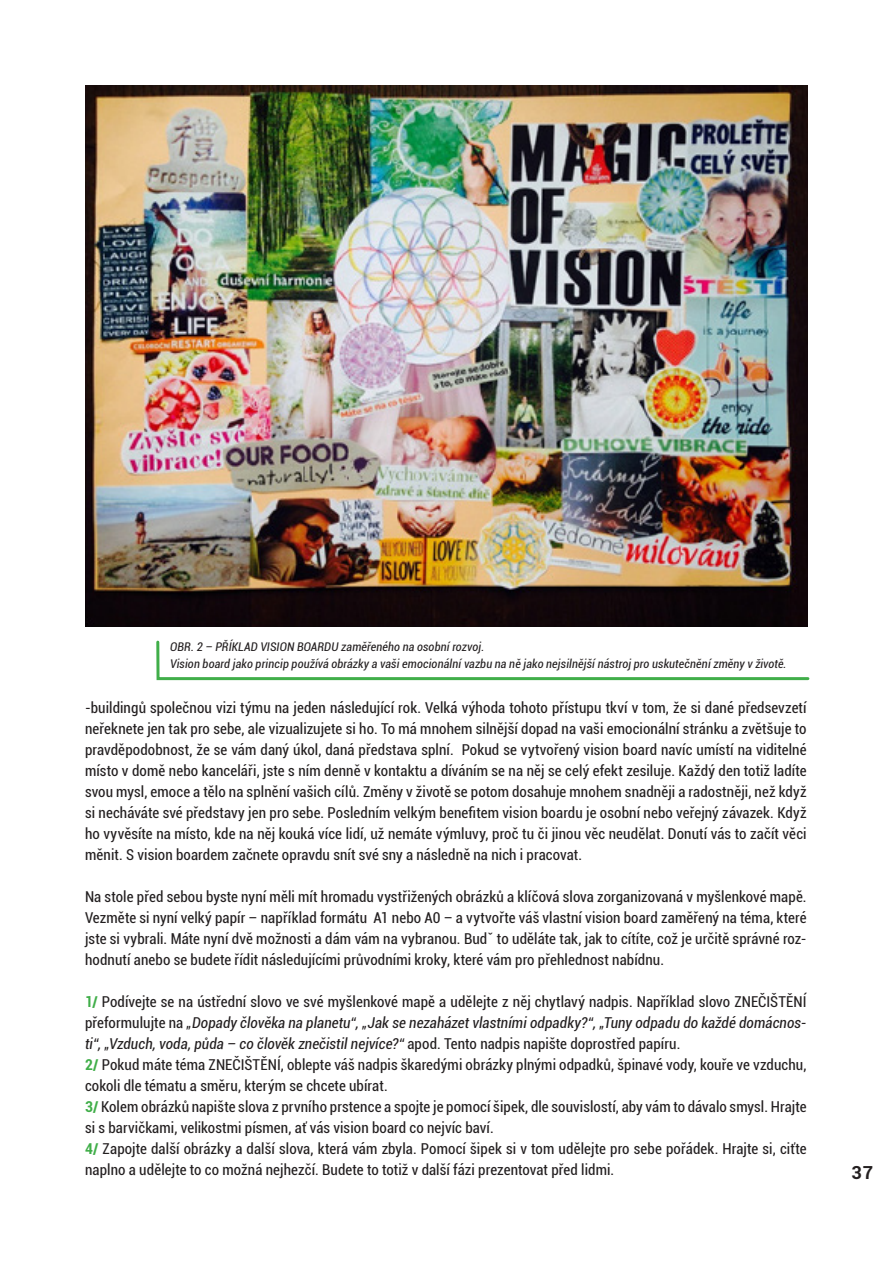
<style>
.page{position:relative;width:893px;height:1263px;background:#fff}
.page>*{position:absolute;margin:0;border:0;box-sizing:border-box;transform-origin:0 0}
.t1{font:700 18px "Roboto";color:#231f20}
.t2{font:condensed 15px/21px "Roboto";letter-spacing:.005em;color:#231f20;text-align:justify}
.t3{font:italic condensed 12px "Roboto";letter-spacing:.015em;color:#231f20}
.s1{font-weight:700;color:#40ae49}
.s2{font-style:italic}
</style>
<div class="page">
<img style="left:85px;top:85px;width:723px;height:541px">
<svg style="left:156px;top:640px;width:654px;height:41px"></svg>
<p class="t3" style="left:170px;top:638px;width:316px">OBR. 2 – PŘÍKLAD VISION BOARDU zaměřeného na osobní rozvoj.</p>
<p class="t3" style="left:170px;top:655px;width:618px">Vision board jako princip používá obrázky a vaši emocionální vazbu na ně jako nejsilnější nástroj pro uskutečnění změny v životě.</p>
<p class="t2" style="left:85px;top:697px;width:723px">-buildingů společnou vizi týmu na jeden následující rok. Velká výhoda tohoto přístupu tkví v tom, že si dané předsevzetí neřeknete jen tak pro sebe, ale vizualizujete si ho. To má mnohem silnější dopad na vaši emocionální stránku a zvětšuje to pravděpodobnost, že se vám daný úkol, daná představa splní. Pokud se vytvořený vision board navíc umístí na viditelné místo v domě nebo kanceláři, jste s ním denně v kontaktu a díváním se na něj se celý efekt zesiluje. Každý den totiž ladíte svou mysl, emoce a tělo na splnění vašich cílů. Změny v životě se potom dosahuje mnohem snadněji a radostněji, než když si necháváte své představy jen pro sebe. Posledním velkým benefitem vision boardu je osobní nebo veřejný závazek. Když ho vyvěsíte na místo, kde na něj kouká více lidí, už nemáte výmluvy, proč tu či jinou věc neudělat. Donutí vás to začít věci měnit. S vision boardem začnete opravdu snít své sny a následně na nich i pracovat.</p>
<p class="t2" style="left:85px;top:886px;width:723px">Na stole před sebou byste nyní měli mít hromadu vystřižených obrázků a klíčová slova zorganizovaná v myšlenkové mapě.<br>Vezměte si nyní velký papír – například formátu A1 nebo A0 – a vytvořte váš vlastní vision board zaměřený na téma, které jste si vybrali. Máte nyní dvě možnosti a dám vám na vybranou. Budˇ to uděláte tak, jak to cítíte, což je určitě správné roz&shy;hodnutí anebo se budete řídit následujícími průvodními kroky, které vám pro přehlednost nabídnu.</p>
<p class="t2" style="left:85px;top:991px;width:723px"><span class="s1">1/</span> Podívejte se na ústřední slovo ve své myšlenkové mapě a udělejte z něj chytlavý nadpis. Například slovo ZNEČIŠTĚNÍ přeformulujte na <span class="s2">„Dopady člověka na planetu“, „Jak se nezaházet vlastními odpadky?“, „Tuny odpadu do každé domácnos&shy;ti“, „Vzduch, voda, půda – co člověk znečistil nejvíce?“</span> apod. Tento nadpis napište doprostřed papíru.</p>
<p class="t2" style="left:85px;top:1054px;width:723px"><span class="s1">2/</span> Pokud máte téma ZNEČIŠTĚNÍ, oblepte váš nadpis škaredými obrázky plnými odpadků, špinavé vody, kouře ve vzduchu, cokoli dle tématu a směru, kterým se chcete ubírat.</p>
<p class="t2" style="left:85px;top:1096px;width:723px"><span class="s1">3/</span> Kolem obrázků napište slova z prvního prstence a spojte je pomocí šipek, dle souvislostí, aby vám to dávalo smysl. Hrajte si s barvičkami, velikostmi písmen, ať vás vision board co nejvíc baví.</p>
<p class="t2" style="left:85px;top:1138px;width:723px"><span class="s1">4/</span> Zapojte další obrázky a další slova, která vám zbyla. Pomocí šipek si v tom udělejte pro sebe pořádek. Hrajte si, ciťte naplno a udělejte to co možná nejhezčí. Budete to totiž v další fázi prezentovat před lidmi.</p>
<p class="t1" style="left:852px;top:1159px;width:23px">37</p>
</div>
